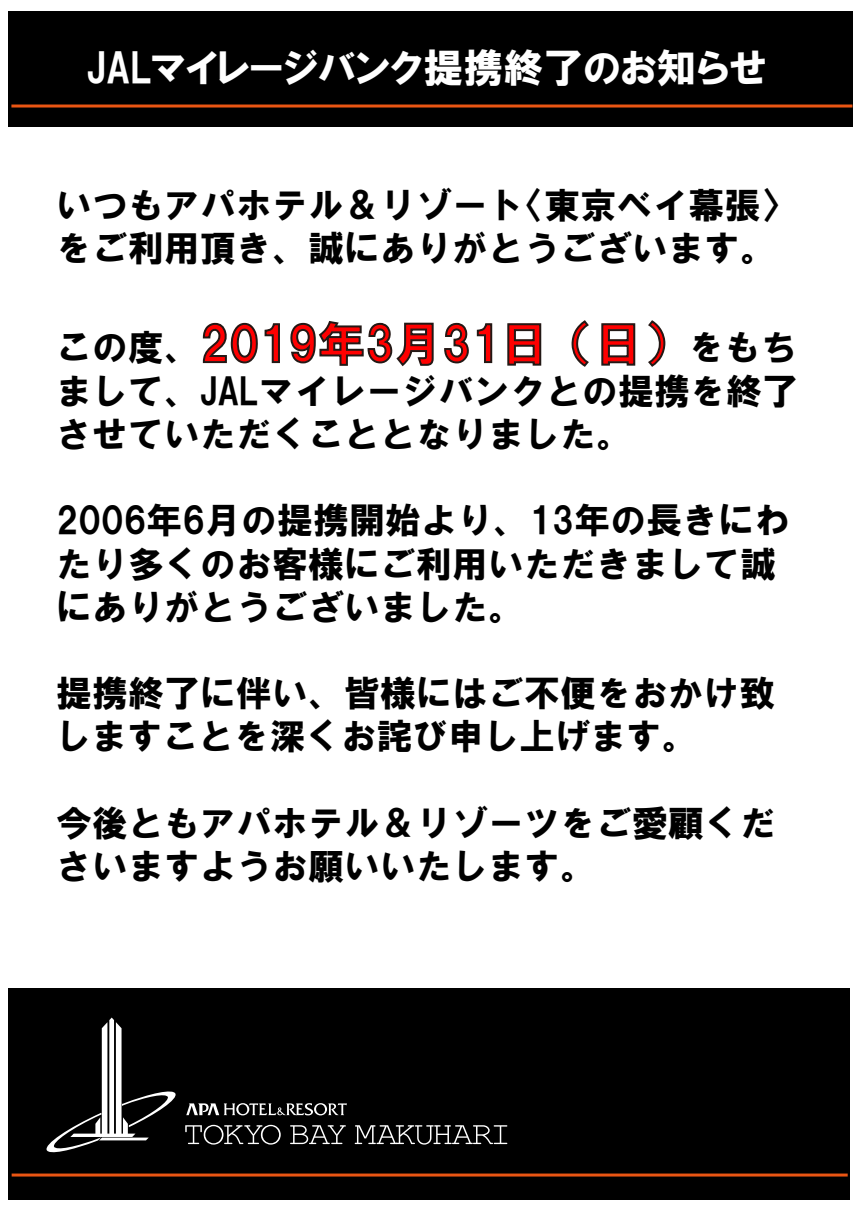
<style>
.page{position:relative;width:859px;height:1208px;background:#fff}
.page>*{position:absolute;margin:0;border:0;box-sizing:border-box;transform-origin:0 0}
.t1{font:47px "HGS Soei Kakugothic UB";color:#f00}
.t2{font:40px "HGP Soei Kakugothic UB";color:#fff}
.t3{font:36px/43.2px "HGS Soei Kakugothic UB";color:#000}
.s1{font-size:36px;color:#000}
</style>
<div class="page">
<div style="left:9px;top:988px;width:841px;height:211px;background:#000"></div>
<svg style="left:46px;top:1017px;width:130px;height:136px"></svg>
<svg style="left:185px;top:1124px;width:96px;height:20px"></svg>
<svg style="left:290px;top:1125px;width:56px;height:19px"></svg>
<svg style="left:355px;top:1125px;width:152px;height:19px"></svg>
<svg style="left:186px;top:1103px;width:161px;height:12px"></svg>
<div style="left:9px;top:11px;width:844px;height:116px;background:#000"></div>
<hr style="left:11px;top:104px;width:841px;height:3px;background:#e95513">
<hr style="left:12px;top:1173px;width:836px;height:3px;background:#e95513">
<svg style="left:202px;top:322px;width:78px;height:42px"></svg>
<svg style="left:290px;top:321px;width:144px;height:46px"></svg>
<svg style="left:444px;top:322px;width:25px;height:42px"></svg>
<svg style="left:476px;top:323px;width:17px;height:41px"></svg>
<svg style="left:507px;top:323px;width:35px;height:43px"></svg>
<svg style="left:571px;top:320px;width:18px;height:47px"></svg>
<svg style="left:601px;top:323px;width:35px;height:43px"></svg>
<svg style="left:648px;top:320px;width:18px;height:47px"></svg>
<p class="t2" style="left:87px;top:47px;width:681px">JALマイレージバンク提携終了のお知らせ</p>
<p class="t3" style="left:56px;top:183px;width:742px">いつもアパホテル＆リゾート〈東京ベイ幕張〉をご利用頂き、誠にありがとうございます。</p>
<h1 class="t1" style="left:56px;top:320px;width:742px"><span class="s1">この度、</span>2019年3月31日（日）<span class="s1">をもち</span></h1>
<p class="t3" style="left:56px;top:369px;width:744px">まして、JALマイレージバンクとの提携を終了させていただくこととなりました。</p>
<p class="t3" style="left:56px;top:499px;width:736px">2006年6月の提携開始より、13年の長きにわたり多くのお客様にご利用いただきまして誠にありがとうございました。</p>
<p class="t3" style="left:56px;top:671px;width:720px">提携終了に伴い、皆様にはご不便をおかけ致しますことを深くお詫び申し上げます。</p>
<p class="t3" style="left:56px;top:801px;width:721px">今後ともアパホテル＆リゾーツをご愛顧くださいますようお願いいたします。</p>
</div>
